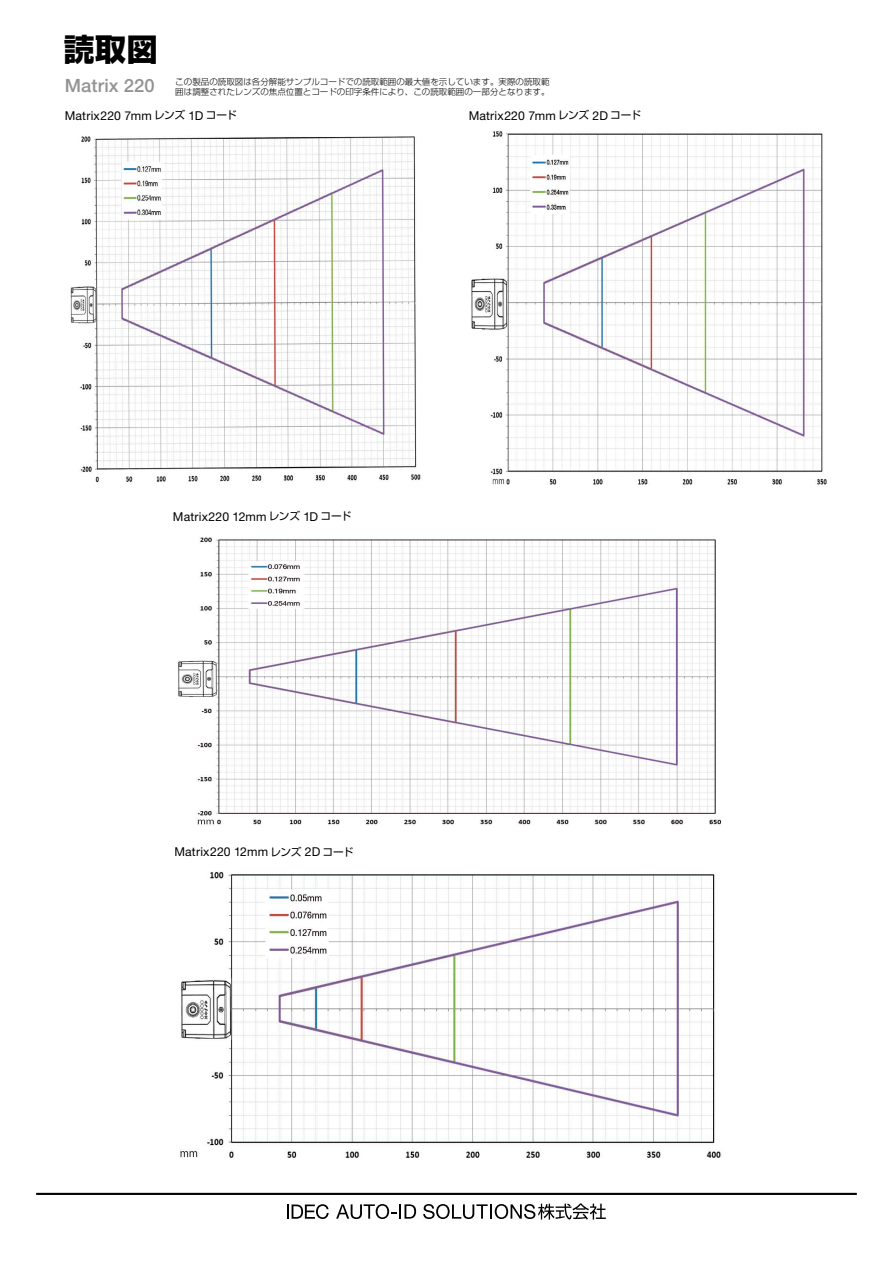
<style>
.page{position:relative;width:893px;height:1263px;background:#fff}
.page>*{position:absolute;margin:0;border:0;box-sizing:border-box;transform-origin:0 0}
.t1{font:800 30.9px "Shin Go Pro";color:#000}
.t2{font:500 18.3px "Helvetica Neue LT Pro";letter-spacing:.005em;color:#939394}
.t3{font:12.15px "Helvetica Neue LT Pro";letter-spacing:.015em;color:#000}
.t4{font:300 8.55px/10.6px "Shin Go Pro";color:#000}
.s1{font-family:"Shin Go Pro";font-size:10.65px}
</style>
<div class="page">
<hr style="left:36px;top:1193px;width:821px;height:2px;background:#000">
<svg style="left:287px;top:1204px;width:42px;height:15px"></svg>
<svg style="left:336px;top:1204px;width:80px;height:15px"></svg>
<svg style="left:423px;top:1203px;width:183px;height:16px"></svg>
<img style="left:70px;top:136px;width:351px;height:347px">
<img style="left:471px;top:131px;width:356px;height:354px">
<img style="left:178px;top:537px;width:543px;height:288px">
<img style="left:180px;top:872px;width:541px;height:286px">
<h1 class="t1" style="left:64px;top:24px;width:95px">読取図</h1>
<h2 class="t2" style="left:65px;top:75px;width:91px">Matrix 220</h2>
<h3 class="t3" style="left:65px;top:108px;width:173px">Matrix220 7mm <span class="s1">レンズ</span> 1D <span class="s1">コード</span></h3>
<h3 class="t3" style="left:469px;top:108px;width:174px">Matrix220 7mm <span class="s1">レンズ</span> 2D <span class="s1">コード</span></h3>
<p class="t4" style="left:175px;top:75px;width:376px">この製品の読取図は各分解能サンプルコードでの読取範囲の最大値を示しています。実際の読取範囲は調整されたレンズの焦点位置とコードの印字条件により、この読取範囲の一部分となります。</p>
<h3 class="t3" style="left:173px;top:509px;width:180px">Matrix220 12mm <span class="s1">レンズ</span> 1D <span class="s1">コード</span></h3>
<h3 class="t3" style="left:174px;top:844px;width:181px">Matrix220 12mm <span class="s1">レンズ</span> 2D <span class="s1">コード</span></h3>
</div>
